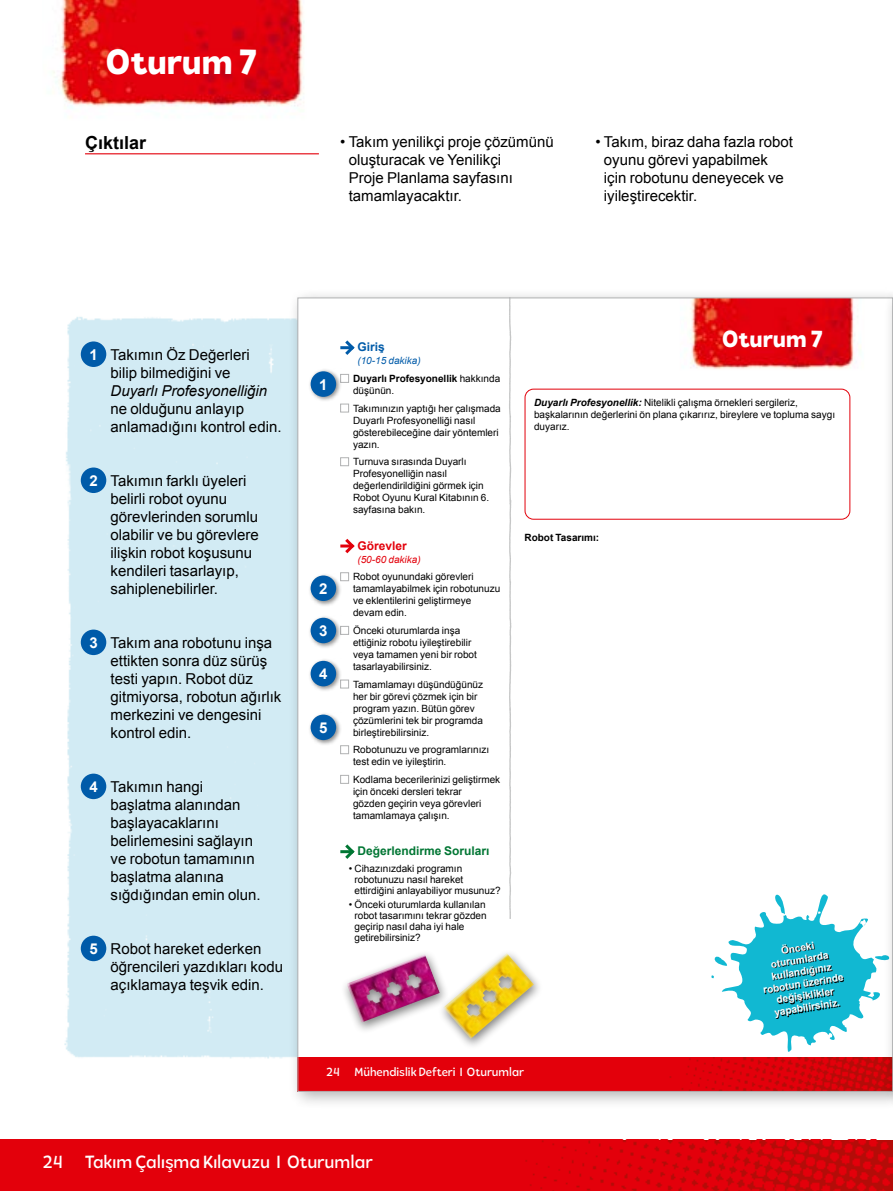
<style>
.page{position:relative;width:893px;height:1191px;background:#fff}
.page>*{position:absolute;margin:0;border:0;box-sizing:border-box;transform-origin:0 0}
.t1{font:800 36px "Tobi Pro";color:#fff}
.t2{font:800 24px "Tobi Pro";color:#fff}
.t3{font:500 18px "Tobi Pro";color:#fff}
.t4{font:700 18px "Arial";color:#000}
.t5{font:15px/18px "Arial";color:#000}
.t6{font:italic 15px "Arial";color:#000}
.t7{font:700 15px "Arial";color:#fff}
.t8{font:500 12px "Tobi Pro";color:#fff}
.t9{font:700 12px "Arial";color:#007633}
.t10{font:700 12px "Arial";color:#e3000b}
.t11{font:700 12px "Arial";color:#005ba9}
.t12{font:10.05px/12px "Arial";color:#000}
.t13{font:700 10.05px/12px "Arial";color:#fff;text-align:center}
.t14{font:700 10.05px/17.7px "Arial";color:#000}
.t15{font:italic 10.05px "Arial";color:#e3000b}
.s1{font-weight:400;font-style:italic;color:#005ba9}
.s2{font-weight:400}
.s3{font-weight:700;font-style:italic}
</style>
<div class="page">
<div style="left:64px;top:317px;width:224px;height:742px;background:#d2ebf4"></div>
<img style="left:0;top:1139px;width:893px;height:52px">
<div style="left:288px;top:288px;width:605px;height:822px;background:#000;opacity:.3"></div>
<div style="left:298px;top:298px;width:595px;height:793px;background:#fff"></div>
<div style="left:300px;top:1057px;width:408px;height:32px;background:#e3000b"></div>
<div style="left:341px;top:949px;width:109px;height:85px;background:#000;opacity:.5"></div>
<img style="left:347px;top:954px;width:90px;height:68px">
<div style="left:437px;top:948px;width:107px;height:103px;background:#000;opacity:.5"></div>
<img style="left:444px;top:953px;width:90px;height:85px">
<img style="left:690px;top:300px;width:18px;height:69px">
<svg style="left:509px;top:300px;width:2px;height:618px"></svg>
<svg style="left:340px;top:340px;width:15px;height:15px"></svg>
<div style="left:340px;top:374px;width:9px;height:9px;border:1px solid #b1b2b3"></div>
<div style="left:340px;top:404px;width:9px;height:8px;border:1px solid #b1b2b3"></div>
<div style="left:340px;top:457px;width:9px;height:9px;border:1px solid #b1b2b3"></div>
<svg style="left:340px;top:538px;width:15px;height:16px"></svg>
<div style="left:340px;top:572px;width:9px;height:9px;border:1px solid #b1b2b3"></div>
<div style="left:340px;top:626px;width:9px;height:8px;border:1px solid #b1b2b3"></div>
<div style="left:340px;top:680px;width:9px;height:8px;border:1px solid #b1b2b3"></div>
<div style="left:340px;top:745px;width:9px;height:9px;border:1px solid #b1b2b3"></div>
<div style="left:340px;top:775px;width:9px;height:8px;border:1px solid #b1b2b3"></div>
<svg style="left:340px;top:844px;width:15px;height:15px"></svg>
<div style="left:524px;top:388px;width:326px;height:132px;border:1px solid #e3000b;border-radius:9px"></div>
<div style="left:883px;top:288px;width:10px;height:822px;background:#000;opacity:.3"></div>
<svg style="left:708px;top:298px;width:185px;height:793px"></svg>
<img style="left:53px;top:0;width:251px;height:109px">
<hr style="left:85px;top:153px;width:234px;height:1px;background:#e3000b">
<div style="left:308px;top:369px;width:33px;height:33px;background:#000;opacity:.45"></div>
<div style="left:311px;top:371px;width:25px;height:26px;background:#005ba9;border-radius:50%"></div>
<div style="left:308px;top:573px;width:33px;height:33px;background:#000;opacity:.45"></div>
<div style="left:311px;top:575px;width:25px;height:26px;background:#005ba9;border-radius:50%"></div>
<div style="left:308px;top:615px;width:33px;height:33px;background:#000;opacity:.45"></div>
<div style="left:311px;top:618px;width:25px;height:25px;background:#005ba9;border-radius:50%"></div>
<div style="left:308px;top:658px;width:33px;height:33px;background:#000;opacity:.45"></div>
<div style="left:311px;top:661px;width:25px;height:25px;background:#005ba9;border-radius:50%"></div>
<div style="left:308px;top:712px;width:33px;height:33px;background:#000;opacity:.45"></div>
<div style="left:311px;top:714px;width:25px;height:26px;background:#005ba9;border-radius:50%"></div>
<div style="left:81px;top:341px;width:25px;height:26px;background:#005ba9;border-radius:50%"></div>
<div style="left:81px;top:467px;width:25px;height:26px;background:#005ba9;border-radius:50%"></div>
<div style="left:81px;top:629px;width:25px;height:26px;background:#005ba9;border-radius:50%"></div>
<div style="left:81px;top:773px;width:25px;height:26px;background:#005ba9;border-radius:50%"></div>
<div style="left:81px;top:935px;width:25px;height:26px;background:#005ba9;border-radius:50%"></div>
<h1 class="t1" style="left:106px;top:39px;width:152px">Oturum 7</h1>
<h3 class="t4" style="left:85px;top:131px;width:63px">Çıktılar</h3>
<h3 class="t5" style="left:349px;top:133px;width:207px;text-indent:-9px">• Takım yenilikçi proje çözümünü oluşturacak ve Yenilikçi<br>Proje Planlama sayfasını tamamlayacaktır.</h3>
<h3 class="t5" style="left:604px;top:133px;width:191px;text-indent:-9px">• Takım, biraz daha fazla robot oyunu görevi yapabilmek için robotunu deneyecek ve iyileştirecektir.</h3>
<h3 class="t7" style="left:89px;top:344px;width:10px">1</h3>
<h3 class="t7" style="left:89px;top:470px;width:10px">2</h3>
<h3 class="t5" style="left:111px;top:345px;width:141px">Takımın Öz Değerleri bilip bilmediğini ve</h3>
<h3 class="t6" style="left:111px;top:381px;width:158px">Duyarlı Profesyonelliğin</h3>
<h3 class="t5" style="left:111px;top:399px;width:172px">ne olduğunu anlayıp anlamadığını kontrol edin.</h3>
<h3 class="t5" style="left:111px;top:471px;width:150px">Takımın farklı üyeleri belirli robot oyunu görevlerinden sorumlu olabilir ve bu görevlere ilişkin robot koşusunu kendileri tasarlayıp, sahiplenebilirler.</h3>
<h3 class="t7" style="left:89px;top:632px;width:10px">3</h3>
<h3 class="t5" style="left:111px;top:633px;width:172px">Takım ana robotunu inşa ettikten sonra düz sürüş testi yapın. Robot düz gitmiyorsa, robotun ağırlık merkezini ve dengesini kontrol edin.</h3>
<h3 class="t7" style="left:89px;top:776px;width:10px">4</h3>
<h3 class="t7" style="left:89px;top:938px;width:10px">5</h3>
<h3 class="t5" style="left:111px;top:777px;width:152px">Takımın hangi başlatma alanından başlayacaklarını belirlemesini sağlayın ve robotun tamamının başlatma alanına sığdığından emin olun.</h3>
<h3 class="t5" style="left:111px;top:939px;width:174px">Robot hareket ederken öğrencileri yazdıkları kodu açıklamaya teşvik edin.</h3>
<h3 class="t7" style="left:319px;top:374px;width:10px">1</h3>
<h3 class="t7" style="left:319px;top:578px;width:10px">2</h3>
<h3 class="t7" style="left:319px;top:621px;width:10px">3</h3>
<h3 class="t7" style="left:319px;top:664px;width:10px">4</h3>
<h3 class="t7" style="left:319px;top:717px;width:10px">5</h3>
<p class="t11" style="left:357px;top:339px;width:29px">Giriş</p>
<p class="t14" style="left:353px;top:352px;width:149px;text-indent:4px"><span class="s1">(10-15 dakika)<br></span>Duyarlı Profesyonellik <span class="s2">hakkında</span></p>
<p class="t12" style="left:353px;top:382px;width:149px;line-height:17.7px">düşünün.<br>Takımınızın yaptığı her çalışmada</p>
<p class="t12" style="left:353px;top:414px;width:147px">Duyarlı Profesyonelliği nasıl gösterebileceğine dair yöntemleri yazın.</p>
<p class="t12" style="left:353px;top:456px;width:138px">Turnuva sırasında Duyarlı<br>Profesyonelliğin nasıl değerlendirildiğini görmek için<br>Robot Oyunu Kural Kitabının 6. sayfasına bakın.</p>
<p class="t10" style="left:357px;top:537px;width:51px">Görevler</p>
<p class="t15" style="left:357px;top:553px;width:65px">(50-60 dakika)</p>
<p class="t12" style="left:353px;top:571px;width:149px">Robot oyunundaki görevleri tamamlayabilmek için robotunuzu ve eklentilerini geliştirmeye devam edin.</p>
<p class="t12" style="left:353px;top:624px;width:125px">Önceki oturumlarda inşa ettiğiniz robotu iyileştirebilir veya tamamen yeni bir robot tasarlayabilirsiniz.</p>
<p class="t12" style="left:353px;top:678px;width:131px">Tamamlamayı düşündüğünüz her bir görevi çözmek için bir program yazın. Bütün görev çözümlerini tek bir programda birleştirebilirsiniz.</p>
<p class="t12" style="left:353px;top:744px;width:138px">Robotunuzu ve programlarınızı test edin ve iyileştirin.</p>
<p class="t12" style="left:353px;top:773px;width:149px">Kodlama becerilerinizi geliştirmek için önceki dersleri tekrar<br>gözden geçirin veya görevleri tamamlamaya çalışın.</p>
<p class="t9" style="left:357px;top:843px;width:133px">Değerlendirme Soruları</p>
<p class="t12" style="left:354px;top:863px;width:148px;line-height:10.9px;text-indent:-6px">• Cihazınızdaki programın robotunuzu nasıl hareket ettirdiğini anlayabiliyor musunuz?</p>
<p class="t12" style="left:354px;top:899px;width:134px;line-height:10.9px;text-indent:-6px">• Önceki oturumlarda kullanılan robot tasarımını tekrar gözden geçirip nasıl daha iyi hale getirebilirsiniz?</p>
<h2 class="t2" style="left:722px;top:323px;width:102px">Oturum 7</h2>
<p class="t12" style="left:534px;top:397px;width:303px"><span class="s3">Duyarlı Profesyonellik:</span> Nitelikli çalışma örnekleri sergileriz, başkalarının değerlerini ön plana çıkarırız, bireylere ve topluma saygı duyarız.</p>
<p class="t14" style="left:524px;top:529px;width:76px">Robot Tasarımı:</p>
<p class="t13" style="left:757px;top:948px;width:83px;rotate:-9deg">Önceki oturumlarda kullandığınız robotun üzerinde değişiklikler yapabilirsiniz.</p>
<p class="t8" style="left:326px;top:1064px;width:199px">24 Mühendislik Defteri I Oturumlar</p>
<h3 class="t3" style="left:43px;top:1150px;width:332px">24 Takım Çalışma Kılavuzu I Oturumlar</h3>
</div>
